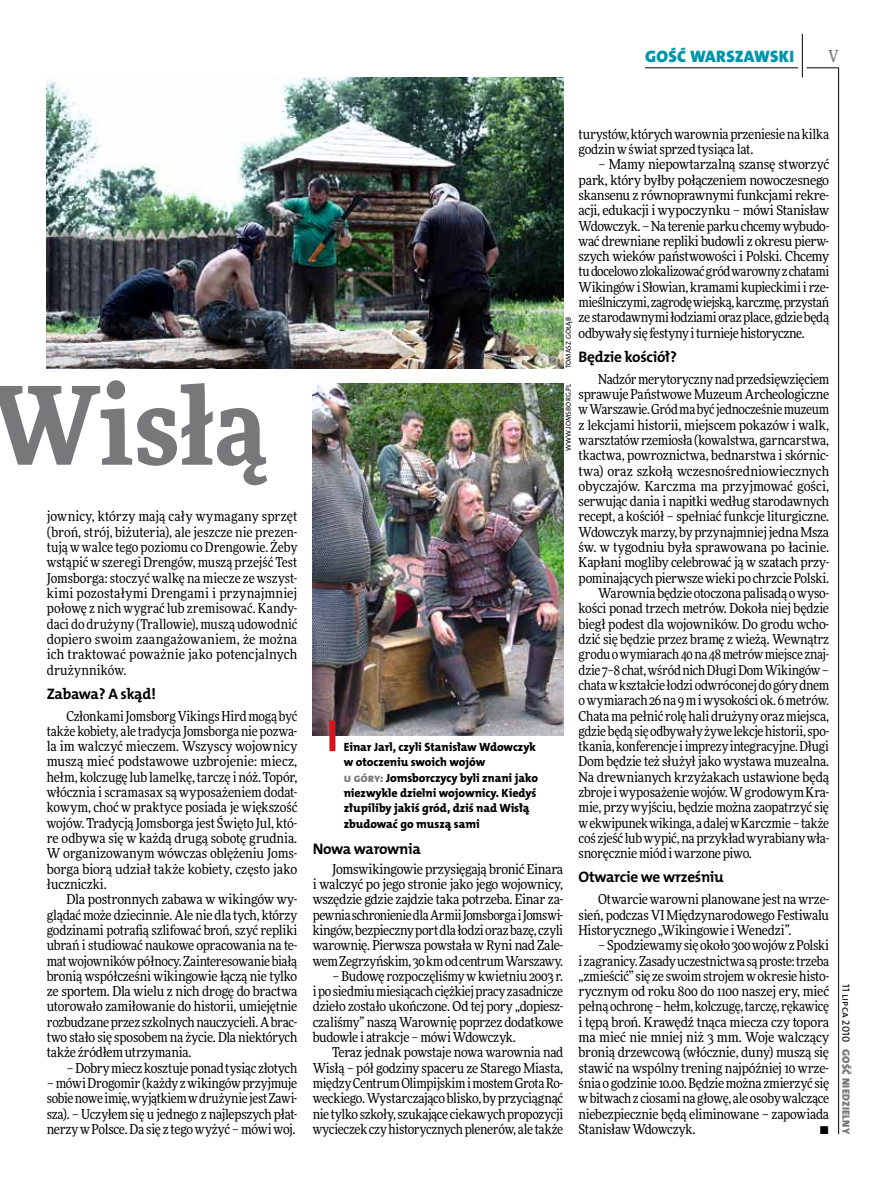
<style>
.page{position:relative;width:893px;height:1191px;background:#fff}
.page>*{position:absolute;margin:0;border:0;box-sizing:border-box;transform-origin:0 0}
.t1{font:900 108px "Freeday Narrow";color:#787779}
.t2{font:16.65px "The Mix HP9 Blk";letter-spacing:.02em;color:#0096aa}
.t3{font:500 16.5px "Freeday Narrow";color:#787779;scale:.9 1}
.t4{font:15.3px "The Mix HP7 Bld";letter-spacing:-.02em;color:#000}
.t5{font:13.65px/15.3px "Freeday Narrow News";letter-spacing:-.015em;color:#000;text-align:justify}
.t6{font:12px/15.3px "The Mix HP8 Ex Bld";letter-spacing:-.005em;color:#000}
.t7{font:10.5px "The Mix HP9 Blk";letter-spacing:.025em;color:#787779}
.t8{font:10.5px "The Mix HP5 Plain";color:#000}
.t9{font:7.2px "The Mix HP5 Plain";letter-spacing:.01em;color:#000}
.s1{color:#787779}
</style>
<div class="page">
<hr style="left:806px;top:68px;width:33px;height:1px;background:#000">
<hr style="left:645px;top:68px;width:153px;height:1px;background:#000">
<hr style="left:838px;top:68px;width:1px;height:1066px;background:#000">
<hr style="left:802px;top:34px;width:1px;height:43px;background:#000">
<img style="left:47px;top:77px;width:516px;height:291px">
<img style="left:313px;top:384px;width:250px;height:352px">
<div style="left:329px;top:720px;width:6px;height:31px;background:#d3151f"></div>
<p class="t2" style="left:645px;top:46px;width:150px">GOŚĆ WARSZAWSKI</p>
<p class="t3" style="left:828px;top:46px;width:13px">V</p>
<h1 class="t1" style="left:-12px;top:355px;width:280px">Wisłą</h1>
<p class="t5" style="left:47px;top:509px;width:252px">jownicy, którzy mają cały wymagany sprzęt (broń, strój, biżuteria), ale jeszcze nie prezen&shy;tują w walce tego poziomu co Drengowie. Żeby wstąpić w szeregi Drengów, muszą przejść Test Jomsborga: stoczyć walkę na miecze ze wszyst&shy;kimi pozostałymi Drengami i przynajmniej połowę z nich wygrać lub zremisować. Kandy&shy;daci do drużyny (Trallowie), muszą udowodnić dopiero swoim zaangażowaniem, że można ich traktować poważnie jako potencjalnych drużynników.</p>
<p class="t4" style="left:47px;top:683px;width:111px">Zabawa? A skąd!</p>
<p class="t5" style="left:47px;top:708px;width:252px;text-indent:20px">Członkami Jomsborg Vikings Hird mogą być także kobiety, ale tradycja Jomsborga nie pozwa&shy;la im walczyć mieczem. Wszyscy wojownicy muszą mieć podstawowe uzbrojenie: miecz, hełm, kolczugę lub lamelkę, tarczę i nóż. Topór, włócznia i scramasax są wyposażeniem dodat&shy;kowym, choć w praktyce posiada je większość wojów. Tradycją Jomsborga jest Święto Jul, któ&shy;re odbywa się w każdą drugą sobotę grudnia.<br>W organizowanym wówczas oblężeniu Joms&shy;borga biorą udział także kobiety, często jako łuczniczki.</p>
<p class="t5" style="left:47px;top:891px;width:252px;text-indent:20px">Dla postronnych zabawa w wikingów wy&shy;glądać może dziecinnie. Ale nie dla tych, którzy godzinami potrafią szlifować broń, szyć repliki ubrań i studiować naukowe opracowania na te&shy;mat wojowników północy. Zainteresowanie białą bronią współcześni wikingowie łączą nie tylko ze sportem. Dla wielu z nich drogę do bractwa utorowało zamiłowanie do historii, umiejętnie rozbudzane przez szkolnych nauczycieli. A brac&shy;two stało się sposobem na życie. Dla niektórych także źródłem utrzymania.</p>
<p class="t5" style="left:66px;top:1060px;width:232px">– Dobry miecz kosztuje ponad tysiąc złotych</p>
<p class="t5" style="left:47px;top:1075px;width:252px">– mówi Drogomir (każdy z wikingów przyjmuje sobie nowe imię, wyjątkiem w drużynie jest Zawi&shy;sza). – Uczyłem się u jednego z najlepszych płat&shy;nerzy w Polsce. Da się z tego wyżyć – mówi woj.</p>
<p class="t5" style="left:579px;top:126px;width:252px">turystów, których warownia przeniesie na kilka godzin w świat sprzed tysiąca lat.</p>
<p class="t5" style="left:579px;top:157px;width:252px;text-indent:20px">– Mamy niepowtarzalną szansę stworzyć park, który byłby połączeniem nowoczesnego skansenu z równoprawnymi funkcjami rekre&shy;acji, edukacji i wypoczynku – mówi Stanisław Wdowczyk. – Na terenie parku chcemy wybudo&shy;wać drewniane repliki budowli z okresu pierw&shy;szych wieków państwowości i Polski. Chcemy tu docelowo zlokalizować gród warowny z chatami Wikingów i Słowian, kramami kupieckimi i rze&shy;mieślniczymi, zagrodę wiejską, karczmę, przystań ze starodawnymi łodziami oraz place, gdzie będą odbywały się festyny i turnieje historyczne.</p>
<p class="t4" style="left:579px;top:347px;width:100px">Będzie kościół?</p>
<p class="t5" style="left:598px;top:371px;width:232px">Nadzór merytoryczny nad przedsięwzięciem</p>
<p class="t5" style="left:579px;top:386px;width:252px">sprawuje Państwowe Muzeum Archeologiczne</p>
<p class="t5" style="left:579px;top:401px;width:252px">w Warszawie. Gród ma być jednocześnie muzeum</p>
<p class="t5" style="left:579px;top:417px;width:252px">z lekcjami historii, miejscem pokazów i walk,</p>
<p class="t5" style="left:579px;top:432px;width:252px">warsztatów rzemiosła (kowalstwa, garncarstwa,</p>
<p class="t5" style="left:579px;top:447px;width:252px">tkactwa, powroznictwa, bednarstwa i skórnic-</p>
<p class="t5" style="left:579px;top:463px;width:252px">twa) oraz szkołą wczesnośredniowiecznych</p>
<p class="t5" style="left:579px;top:478px;width:252px">obyczajów. Karczma ma przyjmować gości,</p>
<p class="t5" style="left:579px;top:493px;width:252px">serwując dania i napitki według starodawnych</p>
<p class="t5" style="left:579px;top:509px;width:252px">recept, a kościół – spełniać funkcje liturgiczne.</p>
<p class="t5" style="left:579px;top:524px;width:252px">Wdowczyk marzy, by przynajmniej jedna Msza</p>
<p class="t5" style="left:579px;top:539px;width:252px">św. w tygodniu była sprawowana po łacinie.</p>
<p class="t5" style="left:579px;top:555px;width:252px">Kapłani mogliby celebrować ją w szatach przy-</p>
<p class="t5" style="left:579px;top:570px;width:252px">pominających pierwsze wieki po chrzcie Polski.</p>
<p class="t5" style="left:598px;top:585px;width:233px">Warownia będzie otoczona palisadą o wyso-</p>
<p class="t5" style="left:579px;top:600px;width:252px">kości ponad trzech metrów. Dokoła niej będzie</p>
<p class="t5" style="left:579px;top:616px;width:252px">biegł podest dla wojowników. Do grodu wcho-</p>
<p class="t5" style="left:579px;top:631px;width:252px">dzić się będzie przez bramę z wieżą. Wewnątrz</p>
<p class="t5" style="left:579px;top:646px;width:252px">grodu o wymiarach 40 na 48 metrów miejsce znaj-</p>
<p class="t5" style="left:579px;top:662px;width:252px">dzie 7–8 chat, wśród nich Długi Dom Wikingów –</p>
<p class="t5" style="left:579px;top:677px;width:252px">chata w kształcie łodzi odwróconej do góry dnem</p>
<p class="t5" style="left:579px;top:692px;width:252px">o wymiarach 26 na 9 m i wysokości ok. 6 metrów.</p>
<p class="t5" style="left:579px;top:708px;width:252px">Chata ma pełnić rolę hali drużyny oraz miejsca,</p>
<p class="t5" style="left:579px;top:723px;width:252px">gdzie będą się odbywały żywe lekcje historii, spo-</p>
<p class="t5" style="left:579px;top:738px;width:252px">tkania, konferencje i imprezy integracyjne. Długi</p>
<p class="t5" style="left:579px;top:754px;width:252px">Dom będzie też służył jako wystawa muzealna.</p>
<p class="t5" style="left:579px;top:769px;width:252px">Na drewnianych krzyżakach ustawione będą</p>
<p class="t5" style="left:579px;top:784px;width:252px">zbroje i wyposażenie wojów. W grodowym Kra-</p>
<p class="t5" style="left:579px;top:799px;width:252px">mie, przy wyjściu, będzie można zaopatrzyć się</p>
<p class="t5" style="left:579px;top:815px;width:252px">w ekwipunek wikinga, a dalej w Karczmie – także</p>
<p class="t5" style="left:579px;top:830px;width:252px">coś zjeść lub wypić, na przykład wyrabiany wła-</p>
<p class="t5" style="left:579px;top:845px;width:175px">snoręcznie miód i warzone piwo.</p>
<p class="t4" style="left:579px;top:867px;width:147px">Otwarcie we wrześniu</p>
<p class="t5" style="left:579px;top:891px;width:252px;text-indent:20px">Otwarcie warowni planowane jest na wrze&shy;sień, podczas VI Międzynarodowego Festiwalu Historycznego „Wikingowie i Wenedzi”.</p>
<p class="t5" style="left:579px;top:937px;width:252px;text-indent:20px">– Spodziewamy się około 300 wojów z Polski i zagranicy. Zasady uczestnictwa są proste: trzeba „zmieścić” się ze swoim strojem w okresie histo&shy;rycznym od roku 800 do 1100 naszej ery, mieć pełną ochronę – hełm, kolczugę, tarczę, rękawicę i tępą broń. Krawędź tnąca miecza czy topora ma mieć nie mniej niż 3 mm. Woje walczący bronią drzewcową (włócznie, duny) muszą się stawić na wspólny trening najpóźniej 10 wrze&shy;śnia o godzinie 10.00. Będzie można zmierzyć się w bitwach z ciosami na głowę, ale osoby walczące niebezpiecznie będą eliminowane – zapowiada Stanisław Wdowczyk.</p>
<p class="t9" style="left:564px;top:368px;width:53px;rotate:-90deg">Tomasz Gołąb</p>
<p class="t9" style="left:564px;top:450px;width:68px;rotate:-90deg">www.jomsborg.pl</p>
<p class="t6" style="left:344px;top:739px;width:196px">Einar Jarl, czyli Stanisław Wdowczyk w otoczeniu swoich wojów<br><span class="s1">u góry:</span> Jomsborczycy byli znani jako niezwykle dzielni wojownicy. Kiedyś złupiliby jakiś gród, dziś nad Wisłą zbudować go muszą sami</p>
<p class="t4" style="left:313px;top:839px;width:110px">Nowa warownia</p>
<p class="t5" style="left:313px;top:861px;width:252px;text-indent:20px">Jomswikingowie przysięgają bronić Einara i walczyć po jego stronie jako jego wojownicy, wszędzie gdzie zajdzie taka potrzeba. Einar za&shy;pewnia schronienie dla Armii Jomsborga i Jomswi&shy;kingów, bezpieczny port dla łodzi oraz bazę, czyli warownię. Pierwsza powstała w Ryni nad Zale&shy;wem Zegrzyńskim, 30 km od centrum Warszawy.</p>
<p class="t5" style="left:313px;top:968px;width:252px;text-indent:20px">– Budowę rozpoczęliśmy w kwietniu 2003 r. i po siedmiu miesiącach ciężkiej pracy zasadnicze dzieło zostało ukończone. Od tej pory „dopiesz&shy;czaliśmy” naszą Warownię poprzez dodatkowe budowle i atrakcje – mówi Wdowczyk.</p>
<p class="t5" style="left:313px;top:1044px;width:252px;text-indent:20px">Teraz jednak powstaje nowa warownia nad Wisłą – pół godziny spaceru ze Starego Miasta, między Centrum Olimpijskim i mostem Grota Ro&shy;weckiego. Wystarczająco blisko, by przyciągnąć nie tylko szkoły, szukające ciekawych propozycji wycieczek czy historycznych plenerów, ale także</p>
<p class="t5" style="left:820px;top:1121px;width:11px">•</p>
<p class="t8" style="left:853px;top:984px;width:60px;rotate:90deg">11 lipca 2010</p>
<p class="t7" style="left:853px;top:1049px;width:86px;rotate:90deg">GOŚĆ NIEDZIELNY</p>
</div>
